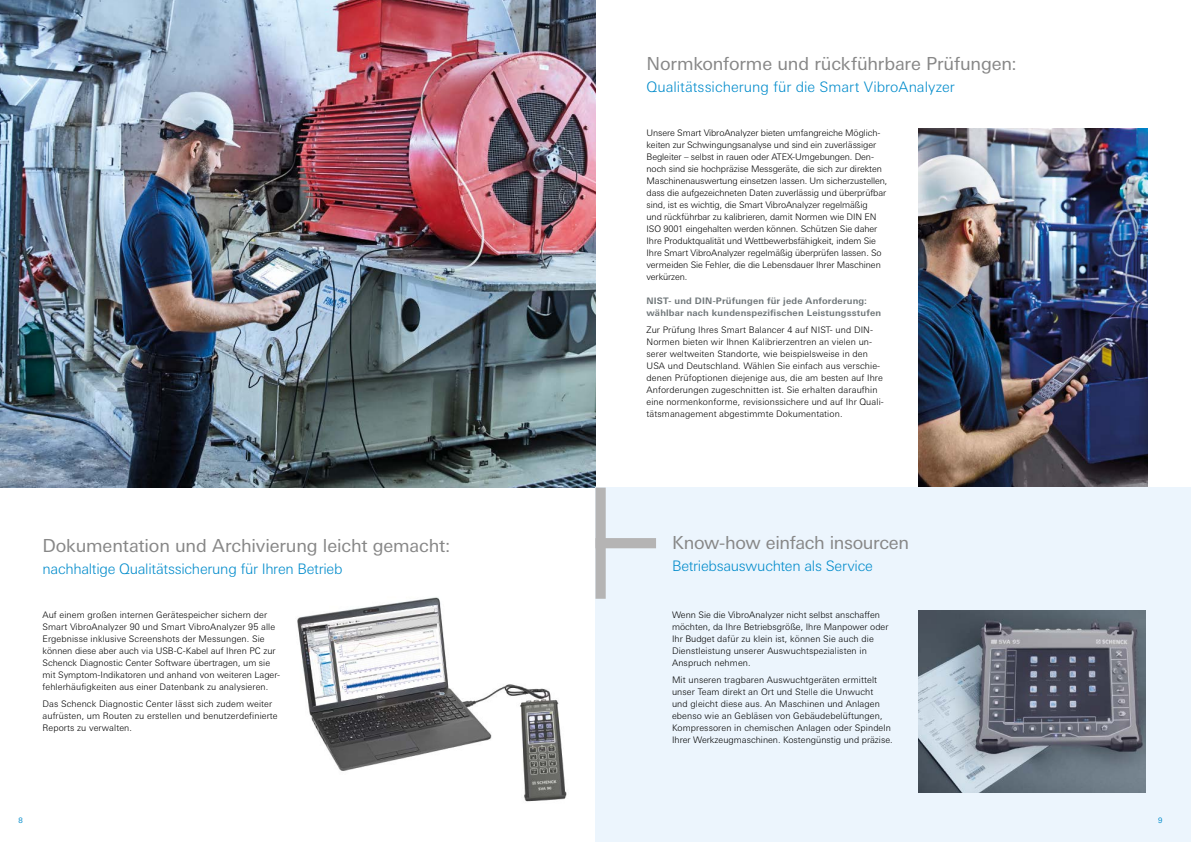
<style>
.page{position:relative;width:1191px;height:842px;background:#fff}
.page>*{position:absolute;margin:0;border:0;box-sizing:border-box;transform-origin:0 0}
.t1{font:18px "Univers Next W1 G";letter-spacing:-.01em;color:#878787}
.t2{font:300 14.5px "Univers Next W1 G";letter-spacing:-.015em;color:#008bcb}
.t3{font:300 9px/12px "Univers Next W1 G";letter-spacing:.01em;color:#000}
.t4{font:300 9px/12px "Univers Next W1 G";letter-spacing:-.01em;color:#000}
.t5{font:700 9px/12px "Univers Next W1 G";letter-spacing:.02em;color:#70777a}
.t6{font:7.5px "Univers Next W1 G";color:#008bcb}
</style>
<div class="page">
<img style="left:0;top:0;width:595px;height:488px">
<img style="left:918px;top:129px;width:229px;height:359px">
<div style="left:595px;top:488px;width:596px;height:354px;background:#ecf5fd"></div>
<div style="left:595px;top:538px;width:61px;height:10px;background:#b5b4b4"></div>
<div style="left:595px;top:488px;width:10px;height:111px;background:#b5b4b4"></div>
<img style="left:918px;top:611px;width:227px;height:181px">
<img style="left:297px;top:597px;width:270px;height:205px">
<h1 class="t1" style="left:43px;top:535px;width:409px">Dokumentation und Archivierung leicht gemacht:</h1>
<h2 class="t2" style="left:43px;top:560px;width:301px">nachhaltige Qualitätssicherung für Ihren Betrieb</h2>
<p class="t3" style="left:43px;top:608px;width:239px">Auf einem großen internen Gerätespeicher sichern der Smart VibroAnalyzer 90 und Smart VibroAnalyzer 95 alle Ergebnisse inklusive Screenshots der Messungen. Sie können diese aber auch via USB-C-Kabel auf Ihren PC zur Schenck Diagnostic Center Software übertragen, um sie mit Symptom-Indikatoren und anhand von weiteren Lager&shy;fehlerhäufigkeiten aus einer Datenbank zu analysieren.</p>
<p class="t3" style="left:43px;top:698px;width:237px">Das Schenck Diagnostic Center lässt sich zudem weiter aufrüsten, um Routen zu erstellen und benutzerdefinierte<br>Reports zu verwalten.</p>
<p class="t6" style="left:18px;top:816px;width:6px">8</p>
<h1 class="t1" style="left:646px;top:53px;width:372px">Normkonforme und rückführbare Prüfungen:</h1>
<h2 class="t2" style="left:646px;top:79px;width:310px">Qualitätssicherung für die Smart VibroAnalyzer</h2>
<p class="t4" style="left:646px;top:126px;width:242px">Unsere Smart VibroAnalyzer bieten umfangreiche Möglich&shy;keiten zur Schwingungsanalyse und sind ein zuverlässiger Begleiter – selbst in rauen oder ATEX-Umgebungen. Den&shy;noch sind sie hochpräzise Messgeräte, die sich zur direkten Maschinenauswertung einsetzen lassen. Um sicherzustellen, dass die aufgezeichneten Daten zuverlässig und überprüfbar sind, ist es wichtig, die Smart VibroAnalyzer regelmäßig<br>und rückführbar zu kalibrieren, damit Normen wie DIN EN ISO 9001 eingehalten werden können. Schützen Sie daher Ihre Produktqualität und Wettbewerbsfähigkeit, indem Sie Ihre Smart VibroAnalyzer regelmäßig überprüfen lassen. So vermeiden Sie Fehler, die die Lebensdauer Ihrer Maschinen verkürzen.</p>
<p class="t5" style="left:646px;top:294px;width:236px">NIST- und DIN-Prüfungen für jede Anforderung: wählbar nach kundenspezifischen Leistungsstufen</p>
<p class="t3" style="left:646px;top:324px;width:239px">Zur Prüfung Ihres Smart Balancer 4 auf NIST- und DIN-Normen bieten wir Ihnen Kalibrierzentren an vielen un&shy;serer weltweiten Standorte, wie beispielsweise in den USA und Deutschland. Wählen Sie einfach aus verschie&shy;denen Prüfoptionen diejenige aus, die am besten auf Ihre Anforderungen zugeschnitten ist. Sie erhalten daraufhin eine normenkonforme, revisionssichere und auf Ihr Quali&shy;tätsmanagement abgestimmte Dokumentation.</p>
<h1 class="t1" style="left:672px;top:533px;width:238px">Know-how einfach insourcen</h1>
<h2 class="t2" style="left:672px;top:558px;width:202px">Betriebsauswuchten als Service</h2>
<p class="t3" style="left:672px;top:608px;width:218px">Wenn Sie die VibroAnalyzer nicht selbst anschaffen möchten, da Ihre Betriebsgröße, Ihre Manpower oder Ihr Budget dafür zu klein ist, können Sie auch die Dienstleistung unserer Auswuchtspezialisten in Anspruch nehmen.</p>
<p class="t3" style="left:672px;top:674px;width:222px">Mit unseren tragbaren Auswuchtgeräten ermittelt unser Team direkt an Ort und Stelle die Unwucht<br>und gleicht diese aus. An Maschinen und Anlagen ebenso wie an Gebläsen von Gebäudebelüftungen, Kompressoren in chemischen Anlagen oder Spindeln Ihrer Werkzeugmaschinen. Kostengünstig und präzise.</p>
<p class="t6" style="left:1158px;top:816px;width:6px">9</p>
</div>
